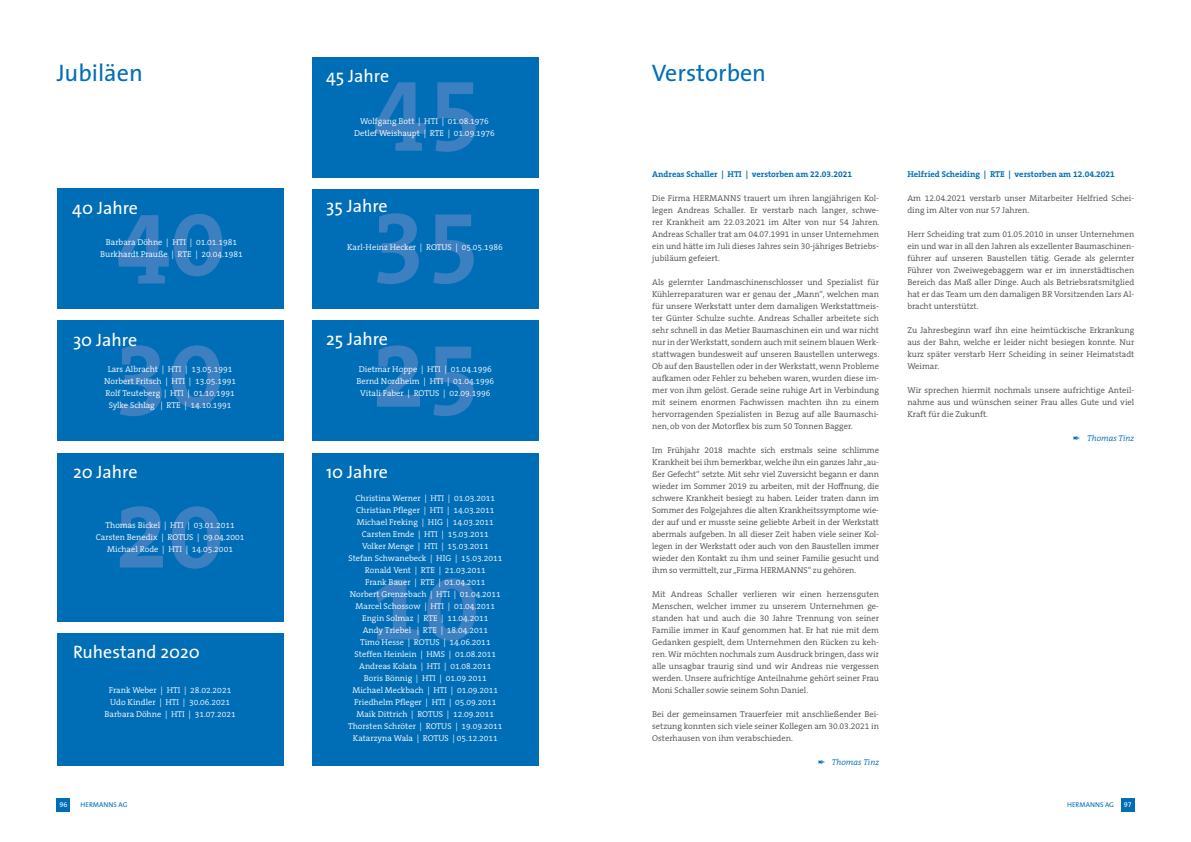
<style>
.page{position:relative;width:1191px;height:842px;background:#fff}
.page>*{position:absolute;margin:0;border:0;box-sizing:border-box;transform-origin:0 0}
.t1{font:24px "The Sans";color:#006eb7}
.t2{font:18px "The Sans";color:#fff}
.t3{font:300 8.5px/12px "The Serif B W4";color:#4a4a49;text-align:justify}
.t4{font:300 8.5px/12px "The Serif B W4";color:#fff;text-align:center}
.t5{font:700 8.5px "The Serif B W7";color:#006eb7}
.t6{font:italic 300 8.5px "The Serif B W4";color:#006eb7}
.t7{font:7px "The Sans";color:#006eb7}
.t8{font:7px "The Sans Caps";color:#fff}
</style>
<div class="page">
<div style="left:1120px;top:799px;width:14px;height:13px;background:#006eb7"></div>
<div style="left:57px;top:799px;width:13px;height:13px;background:#006eb7"></div>
<div style="left:312px;top:189px;width:227px;height:120px;background:#006eb7"></div>
<div style="left:57px;top:189px;width:226px;height:120px;background:#006eb7"></div>
<div style="left:312px;top:453px;width:227px;height:312px;background:#006eb7"></div>
<svg style="left:375px;top:578px;width:101px;height:63px"></svg>
<div style="left:57px;top:453px;width:226px;height:168px;background:#006eb7"></div>
<div style="left:312px;top:321px;width:227px;height:120px;background:#006eb7"></div>
<svg style="left:377px;top:345px;width:97px;height:71px"></svg>
<svg style="left:120px;top:506px;width:100px;height:63px"></svg>
<div style="left:57px;top:321px;width:226px;height:120px;background:#006eb7"></div>
<svg style="left:377px;top:213px;width:97px;height:71px"></svg>
<svg style="left:118px;top:214px;width:104px;height:69px"></svg>
<svg style="left:120px;top:345px;width:100px;height:71px"></svg>
<div style="left:57px;top:633px;width:226px;height:132px;background:#006eb7"></div>
<div style="left:312px;top:57px;width:227px;height:120px;background:#006eb7"></div>
<svg style="left:375px;top:82px;width:101px;height:70px"></svg>
<h1 class="t1" style="left:57px;top:53px;width:88px">Jubiläen</h1>
<h1 class="t1" style="left:652px;top:53px;width:116px">Verstorben</h1>
<h2 class="t2" style="left:326px;top:61px;width:65px">45 Jahre</h2>
<p class="t4" style="left:354px;top:115px;width:142px">Wolfgang Bott | HTI | 01.08.1976<br>Detlef Weishaupt | RTE | 01.09.1976</p>
<h2 class="t2" style="left:72px;top:193px;width:67px">40 Jahre</h2>
<h2 class="t2" style="left:326px;top:191px;width:63px">35 Jahre</h2>
<p class="t4" style="left:100px;top:236px;width:144px">Barbara Döhne | HTI | 01.01.1981<br>Burkhardt Prauße | RTE | 20.04.1981</p>
<p class="t4" style="left:347px;top:241px;width:157px">Karl-Heinz Hecker | ROTUS | 05.05.1986</p>
<h2 class="t2" style="left:73px;top:325px;width:66px">30 Jahre</h2>
<h2 class="t2" style="left:326px;top:324px;width:63px">25 Jahre</h2>
<p class="t4" style="left:104px;top:363px;width:133px">Lars Albracht | HTI | 13.05.1991<br>Norbert Fritsch | HTI | 13.05.1991<br>Rolf Teuteberg | HTI | 01.10.1991<br>Sylke Schlag | RTE | 14.10.1991</p>
<p class="t4" style="left:356px;top:363px;width:139px">Dietmar Hoppe | HTI | 01.04.1996<br>Bernd Nordheim | HTI | 01.04.1996<br>Vitali Faber | ROTUS | 02.09.1996</p>
<h2 class="t2" style="left:73px;top:457px;width:66px">20 Jahre</h2>
<h2 class="t2" style="left:326px;top:457px;width:63px">10 Jahre</h2>
<p class="t4" style="left:96px;top:519px;width:150px">Thomas Bickel | HTI | 03.01.2011<br>Carsten Benedix | ROTUS | 09.04.2001<br>Michael Rode | HTI | 14.05.2001</p>
<h2 class="t2" style="left:73px;top:637px;width:128px">Ruhestand 2020</h2>
<p class="t4" style="left:104px;top:684px;width:133px">Frank Weber | HTI | 28.02.2021<br>Udo Kindler | HTI | 30.06.2021<br>Barbara Döhne | HTI | 31.07.2021</p>
<p class="t4" style="left:348px;top:492px;width:156px">Christina Werner | HTI | 01.03.2011<br>Christian Pfleger | HTI | 14.03.2011<br>Michael Freking | HIG | 14.03.2011<br>Carsten Emde | HTI | 15.03.2011<br>Volker Menge | HTI | 15.03.2011<br>Stefan Schwanebeck | HIG | 15.03.2011<br>Ronald Vent | RTE | 21.03.2011<br>Frank Bauer | RTE | 01.04.2011<br>Norbert Grenzebach | HTI | 01.04.2011<br>Marcel Schossow | HTI | 01.04.2011<br>Engin Solmaz | RTE | 11.04.2011<br>Andy Triebel | RTE | 18.04.2011<br>Timo Hesse | ROTUS | 14.06.2011<br>Steffen Heinlein | HMS | 01.08.2011<br>Andreas Kolata | HTI | 01.08.2011<br>Boris Bönnig | HTI | 01.09.2011<br>Michael Meckbach | HTI | 01.09.2011<br>Friedhelm Pfleger | HTI | 05.09.2011<br>Maik Dittrich | ROTUS | 12.09.2011<br>Thorsten Schröter | ROTUS | 19.09.2011<br>Katarzyna Wala | ROTUS | 05.12.2011</p>
<p class="t5" style="left:652px;top:168px;width:201px">Andreas Schaller | HTI | verstorben am 22.03.2021</p>
<p class="t3" style="left:652px;top:192px;width:229px">Die Firma HERMANNS trauert um ihren langjährigen Kol&shy;legen Andreas Schaller. Er verstarb nach langer, schwe&shy;rer Krankheit am 22.03.2021 im Alter von nur 54 Jahren.<br>Andreas Schaller trat am 04.07.1991 in unser Unternehmen ein und hätte im Juli dieses Jahres sein 30-jähriges Betriebs&shy;jubiläum gefeiert.</p>
<p class="t3" style="left:652px;top:276px;width:229px">Als gelernter Landmaschinenschlosser und Spezialist für Kühlerreparaturen war er genau der „Mann“, welchen man für unsere Werkstatt unter dem damaligen Werkstattmeis&shy;ter Günter Schulze suchte. Andreas Schaller arbeitete sich sehr schnell in das Metier Baumaschinen ein und war nicht nur in der Werkstatt, sondern auch mit seinem blauen Werk&shy;stattwagen bundesweit auf unseren Baustellen unterwegs.<br>Ob auf den Baustellen oder in der Werkstatt, wenn Probleme aufkamen oder Fehler zu beheben waren, wurden diese im&shy;mer von ihm gelöst. Gerade seine ruhige Art in Verbindung mit seinem enormen Fachwissen machten ihn zu einem hervorragenden Spezialisten in Bezug auf alle Baumaschi&shy;nen, ob von der Motorflex bis zum 50 Tonnen Bagger.</p>
<p class="t3" style="left:652px;top:444px;width:228px">Im Frühjahr 2018 machte sich erstmals seine schlimme Krankheit bei ihm bemerkbar, welche ihn ein ganzes Jahr „au&shy;ßer Gefecht“ setzte. Mit sehr viel Zuversicht begann er dann wieder im Sommer 2019 zu arbeiten, mit der Hoffnung, die schwere Krankheit besiegt zu haben. Leider traten dann im Sommer des Folgejahres die alten Krankheitssymptome wie&shy;der auf und er musste seine geliebte Arbeit in der Werkstatt abermals aufgeben. In all dieser Zeit haben viele seiner Kol&shy;legen in der Werkstatt oder auch von den Baustellen immer wieder den Kontakt zu ihm und seiner Familie gesucht und ihm so vermittelt, zur „Firma HERMANNS“ zu gehören.</p>
<p class="t3" style="left:652px;top:588px;width:228px">Mit Andreas Schaller verlieren wir einen herzensguten Menschen, welcher immer zu unserem Unternehmen ge&shy;standen hat und auch die 30 Jahre Trennung von seiner Familie immer in Kauf genommen hat. Er hat nie mit dem Gedanken gespielt, dem Unternehmen den Rücken zu keh&shy;ren. Wir möchten nochmals zum Ausdruck bringen, dass wir alle unsagbar traurig sind und wir Andreas nie vergessen werden. Unsere aufrichtige Anteilnahme gehört seiner Frau Moni Schaller sowie seinem Sohn Daniel.</p>
<p class="t3" style="left:652px;top:708px;width:228px">Bei der gemeinsamen Trauerfeier mit anschließender Bei&shy;setzung konnten sich viele seiner Kollegen am 30.03.2021 in Osterhausen von ihm verabschieden.</p>
<p class="t6" style="left:817px;top:756px;width:63px">✒ Thomas Tinz</p>
<p class="t5" style="left:907px;top:168px;width:209px">Helfried Scheiding | RTE | verstorben am 12.04.2021</p>
<p class="t3" style="left:907px;top:192px;width:228px">Am 12.04.2021 verstarb unser Mitarbeiter Helfried Schei&shy;ding im Alter von nur 57 Jahren.</p>
<p class="t3" style="left:907px;top:228px;width:228px">Herr Scheiding trat zum 01.05.2010 in unser Unternehmen ein und war in all den Jahren als exzellenter Baumaschinen&shy;führer auf unseren Baustellen tätig. Gerade als gelernter Führer von Zweiwegebaggern war er im innerstädtischen Bereich das Maß aller Dinge. Auch als Betriebsratsmitglied hat er das Team um den damaligen BR Vorsitzenden Lars Al&shy;bracht unterstützt.</p>
<p class="t3" style="left:907px;top:324px;width:228px">Zu Jahresbeginn warf ihn eine heimtückische Erkrankung aus der Bahn, welche er leider nicht besiegen konnte. Nur kurz später verstarb Herr Scheiding in seiner Heimatstadt Weimar.</p>
<p class="t3" style="left:907px;top:384px;width:228px">Wir sprechen hiermit nochmals unsere aufrichtige Anteil&shy;nahme aus und wünschen seiner Frau alles Gute und viel Kraft für die Zukunft.</p>
<p class="t6" style="left:1073px;top:433px;width:63px">✒ Thomas Tinz</p>
<p class="t8" style="left:59px;top:799px;width:10px">96</p>
<p class="t7" style="left:80px;top:799px;width:48px">HERMANNS AG</p>
<p class="t7" style="left:1067px;top:799px;width:48px">HERMANNS AG</p>
<p class="t8" style="left:1124px;top:799px;width:9px">97</p>
</div>
